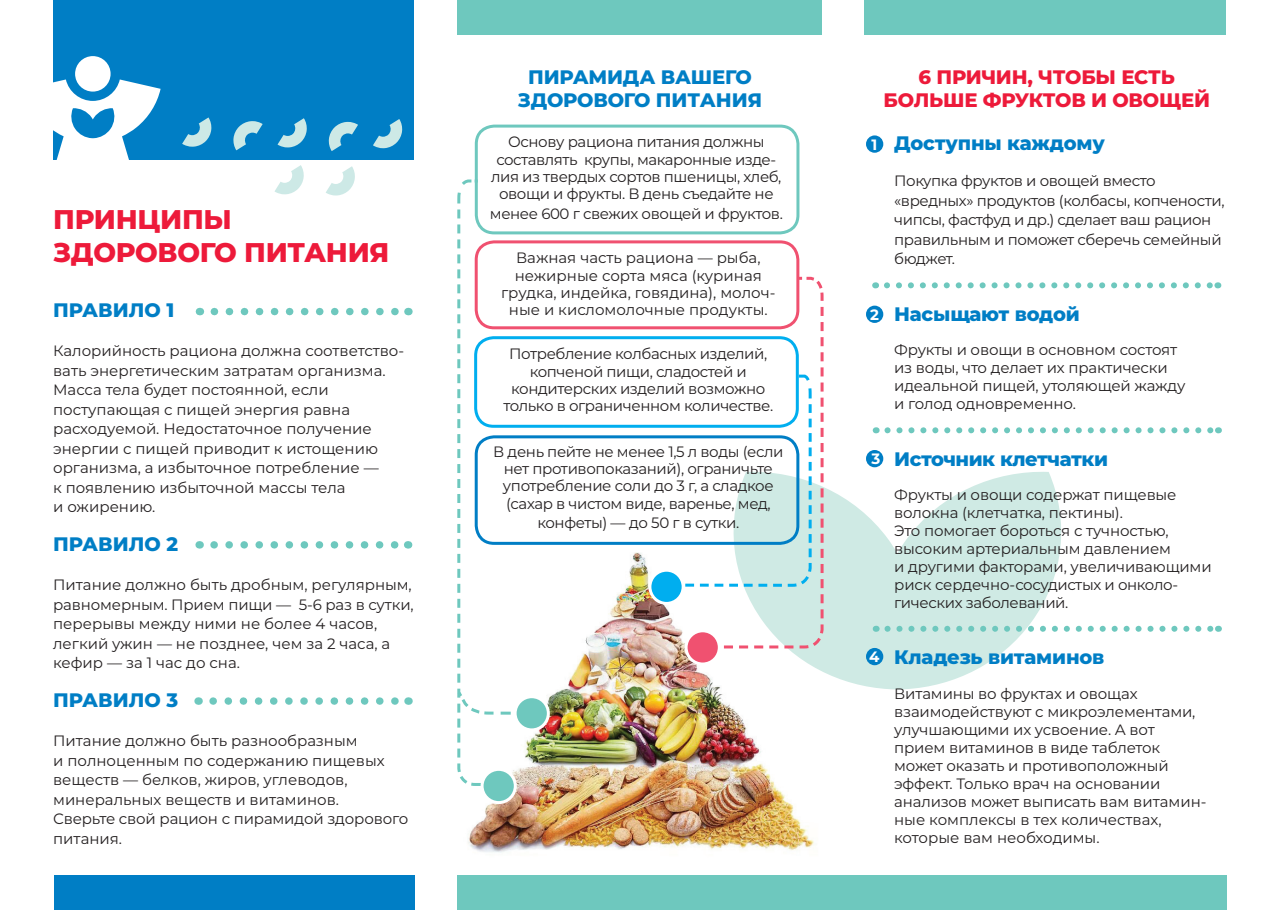
<style>
.page{position:relative;width:1280px;height:910px;background:#fff}
.page>*{position:absolute;margin:0;border:0;box-sizing:border-box;transform-origin:0 0}
.t1{font:800 27px/32.4px "Montserrat";letter-spacing:-.01em;color:#ed1a3a}
.t2{font:800 19.5px/23.4px "Montserrat";letter-spacing:-.01em;color:#007ec5;text-align:center}
.t3{font:800 19.5px/23.4px "Montserrat";letter-spacing:-.01em;color:#ed1a3a;text-align:center}
.t4{font:15px/19.5px "Montserrat";letter-spacing:-.01em;color:#231f20}
.t5{font:700 15px "Montserrat";color:#fff}
</style>
<div class="page">
<img style="left:468px;top:552px;width:346px;height:301px">
<div style="left:475px;top:125px;width:324px;height:109px;border:3px solid #6ec8be;border-radius:18px"></div>
<svg style="left:725px;top:472px;width:343px;height:217px;fill:#cfeae4"></svg>
<div style="left:458px;top:0;width:364px;height:35px;background:#6ec8be"></div>
<svg style="left:887px;top:282px;width:324px;height:6px"></svg>
<svg style="left:214px;top:541px;width:185px;height:8px"></svg>
<svg style="left:213px;top:697px;width:186px;height:8px"></svg>
<div style="left:54px;top:0;width:360px;height:160px;background:#007ec5"></div>
<svg style="left:53px;top:79px;width:108px;height:81px"></svg>
<div style="left:75px;top:56px;width:36px;height:36px;background:#fff;border-radius:50%"></div>
<svg style="left:233px;top:121px;width:30px;height:29px"></svg>
<svg style="left:328px;top:122px;width:30px;height:29px"></svg>
<svg style="left:326px;top:166px;width:29px;height:29px"></svg>
<svg style="left:373px;top:119px;width:29px;height:29px"></svg>
<svg style="left:278px;top:118px;width:29px;height:29px"></svg>
<svg style="left:182px;top:117px;width:30px;height:30px"></svg>
<svg style="left:274px;top:165px;width:30px;height:29px"></svg>
<div style="left:55px;top:875px;width:360px;height:35px;background:#007ec5"></div>
<div style="left:458px;top:875px;width:769px;height:35px;background:#6ec8be"></div>
<div style="left:475px;top:240px;width:324px;height:89px;border:3px solid #f05170;border-radius:18px"></div>
<div style="left:865px;top:0;width:361px;height:35px;background:#6ec8be"></div>
<div style="left:474px;top:336px;width:325px;height:92px;border:3px solid #00aeef;border-radius:18px"></div>
<div style="left:475px;top:435px;width:324px;height:110px;border:3px solid #007ec5;border-radius:18px"></div>
<div style="left:482px;top:769px;width:33px;height:34px;background:#6ec8be;border-radius:50%"></div>
<div style="left:481px;top:768px;width:36px;height:36px;border:3px solid #fff;border-radius:50%"></div>
<div style="left:686px;top:631px;width:33px;height:33px;background:#f05170;border-radius:50%"></div>
<div style="left:685px;top:629px;width:36px;height:36px;border:3px solid #fff;border-radius:50%"></div>
<svg style="left:672px;top:275px;width:153px;height:375px"></svg>
<div style="left:650px;top:570px;width:33px;height:33px;background:#00aeef;border-radius:50%"></div>
<div style="left:648px;top:569px;width:37px;height:36px;border:3px solid #fff;border-radius:50%"></div>
<svg style="left:457px;top:178px;width:86px;height:609px"></svg>
<div style="left:515px;top:697px;width:33px;height:33px;background:#6ec8be;border-radius:50%"></div>
<div style="left:514px;top:695px;width:36px;height:36px;border:3px solid #fff;border-radius:50%"></div>
<div style="left:866px;top:135px;width:17px;height:18px;background:#007ec5;border-radius:50%"></div>
<div style="left:866px;top:306px;width:17px;height:17px;background:#007ec5;border-radius:50%"></div>
<div style="left:866px;top:450px;width:17px;height:17px;background:#007ec5;border-radius:50%"></div>
<div style="left:866px;top:648px;width:17px;height:17px;background:#007ec5;border-radius:50%"></div>
<svg style="left:887px;top:427px;width:325px;height:6px"></svg>
<svg style="left:887px;top:626px;width:325px;height:6px"></svg>
<svg style="left:214px;top:308px;width:185px;height:7px"></svg>
<h1 class="t1" style="left:53px;top:202px;width:338px">ПРИНЦИПЫ<br>ЗДОРОВОГО ПИТАНИЯ</h1>
<h2 class="t2" style="left:53px;top:297px;width:123px">ПРАВИЛО 1</h2>
<p class="t4" style="left:53px;top:340px;width:353px">Калорийность рациона должна соответство&shy;вать энергетическим затратам организма.<br>Масса тела будет постоянной, если поступающая с пищей энергия равна расходуемой. Недостаточное получение энергии с пищей приводит к истощению организма, а избыточное потребление —<br>к появлению избыточной массы тела<br>и ожирению.</p>
<h2 class="t2" style="left:53px;top:531px;width:126px">ПРАВИЛО 2</h2>
<p class="t4" style="left:53px;top:574px;width:362px">Питание должно быть дробным, регулярным, равномерным. Прием пищи — 5-6 раз в сутки, перерывы между ними не более 4 часов, легкий ужин — не позднее, чем за 2 часа, а кефир — за 1 час до сна.</p>
<h2 class="t2" style="left:53px;top:687px;width:127px">ПРАВИЛО 3</h2>
<p class="t4" style="left:53px;top:730px;width:357px">Питание должно быть разнообразным<br>и полноценным по содержанию пищевых веществ — белков, жиров, углеводов, минеральных веществ и витаминов.<br>Сверьте свой рацион с пирамидой здорового питания.</p>
<h2 class="t2" style="left:518px;top:64px;width:246px">ПИРАМИДА ВАШЕГО<br>ЗДОРОВОГО ПИТАНИЯ</h2>
<h2 class="t3" style="left:884px;top:64px;width:328px">6 ПРИЧИН, ЧТОБЫ ЕСТЬ<br>БОЛЬШЕ ФРУКТОВ И ОВОЩЕЙ</h2>
<h2 class="t2" style="left:894px;top:131px;width:212px">Доступны каждому</h2>
<p class="t4" style="left:894px;top:171px;width:332px">Покупка фруктов и овощей вместо «вредных» продуктов (колбасы, копчености, чипсы, фастфуд и др.) сделает ваш рацион правильным и поможет сберечь семейный бюджет.</p>
<h2 class="t2" style="left:894px;top:301px;width:187px">Насыщают водой</h2>
<p class="t4" style="left:894px;top:340px;width:293px;line-height:18px">Фрукты и овощи в основном состоят из воды, что делает их практически идеальной пищей, утоляющей жажду и голод одновременно.</p>
<h2 class="t2" style="left:894px;top:446px;width:215px">Источник клетчатки</h2>
<p class="t4" style="left:894px;top:485px;width:319px;line-height:18px">Фрукты и овощи содержат пищевые волокна (клетчатка, пектины).<br>Это помогает бороться с тучностью, высоким артериальным давлением<br>и другими факторами, увеличивающими риск сердечно-сосудистых и онколо&shy;гических заболеваний.</p>
<p class="t4" style="left:491px;top:133px;width:292px;line-height:17.2px;text-align:center">Основу рациона питания должны составлять крупы, макаронные изде&shy;лия из твердых сортов пшеницы, хлеб, овощи и фрукты. В день съедайте не</p>
<p class="t4" style="left:490px;top:203px;width:294px">менее 600 г свежих овощей и фруктов.</p>
<p class="t5" style="left:871px;top:134px;width:7px">1</p>
<p class="t4" style="left:501px;top:249px;width:276px;line-height:17.2px;text-align:center">Важная часть рациона — рыба, нежирные сорта мяса (куриная грудка, индейка, говядина), молоч&shy;ные и кисломолочные продукты.</p>
<p class="t4" style="left:503px;top:345px;width:271px;line-height:17.2px;text-align:center">Потребление колбасных изделий, копченой пищи, сладостей и кондитерских изделий возможно только в ограниченном количестве.</p>
<p class="t4" style="left:493px;top:442px;width:292px;line-height:17.2px;text-align:center">В день пейте не менее 1,5 л воды (если нет противопоказаний), ограничьте употребление соли до 3 г, а сладкое (сахар в чистом виде, варенье, мед,</p>
<p class="t4" style="left:537px;top:512px;width:203px">конфеты) — до 50 г в сутки.</p>
<p class="t5" style="left:870px;top:304px;width:10px">2</p>
<p class="t5" style="left:871px;top:448px;width:10px">3</p>
<p class="t5" style="left:869px;top:646px;width:12px">4</p>
<h2 class="t2" style="left:894px;top:645px;width:212px">Кладезь витаминов</h2>
<p class="t4" style="left:894px;top:684px;width:314px;line-height:18px">Витамины во фруктах и овощах взаимодействуют с микроэлементами, улучшающими их усвоение. А вот прием витаминов в виде таблеток может оказать и противоположный эффект. Только врач на основании анализов может выписать вам витамин&shy;ные комплексы в тех количествах, которые вам необходимы.</p>
</div>
